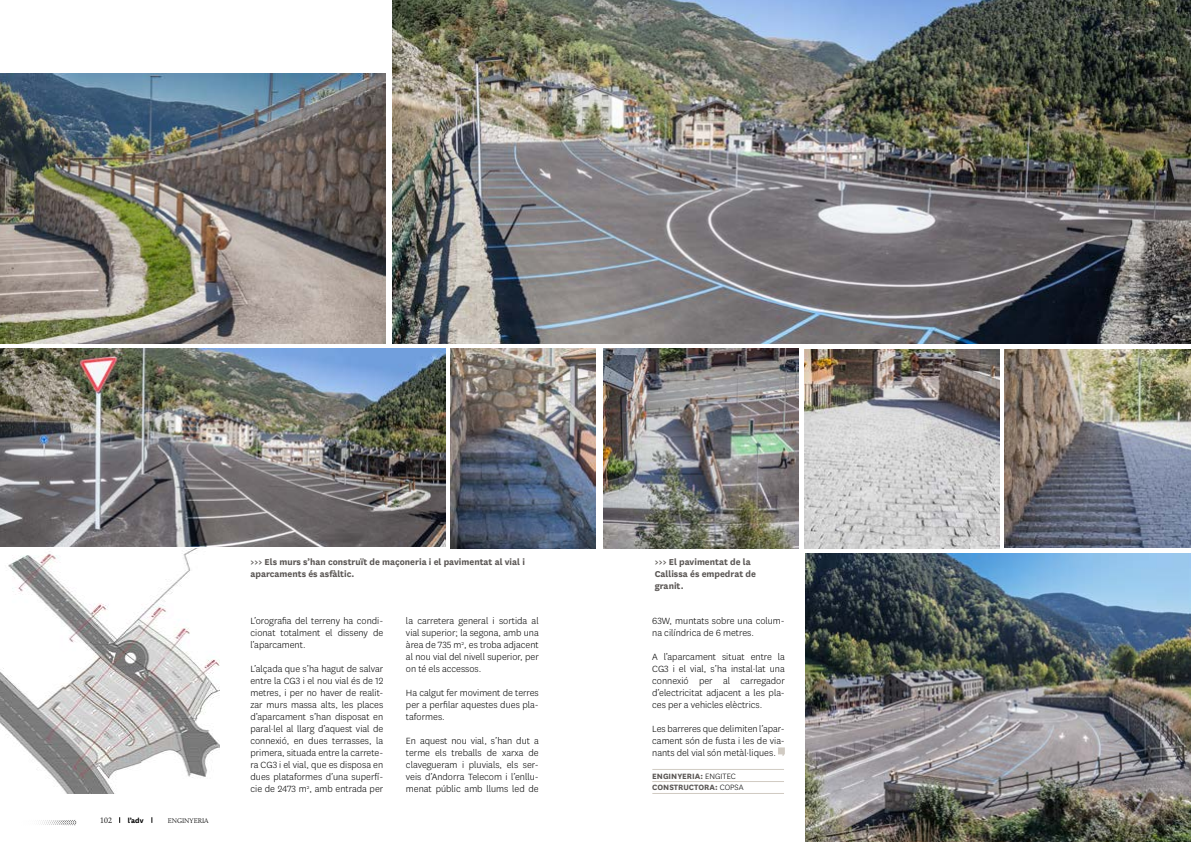
<style>
.page{position:relative;width:1191px;height:842px;background:#fff}
.page>*{position:absolute;margin:0;border:0;box-sizing:border-box;transform-origin:0 0}
.t1{font:300 10.5px/12px "National";color:#000;text-align:justify}
.t2{font:700 10px/12px "National";color:#5a5654}
.t3{font:700 9px/11.5px "National";color:#5a5654}
.t4{font:700 8px "National";color:#000}
.t5{font:300 8px "Calluna";color:#000}
.t6{font:300 7px "Calluna";color:#000}
.s1{font-weight:300;color:#000}
</style>
<div class="page">
<svg style="left:778px;top:747px;width:7px;height:9px"></svg>
<img style="left:604px;top:349px;width:195px;height:199px">
<img style="left:0;top:548px;width:220px;height:246px">
<svg style="left:39px;top:820px;width:38px;height:6px"></svg>
<hr style="left:652px;top:769px;width:132px;height:1px;background:#d1cbc3">
<hr style="left:652px;top:793px;width:132px;height:1px;background:#d1cbc3">
<hr style="left:652px;top:781px;width:132px;height:1px;background:#d1cbc3">
<img style="left:392px;top:0;width:799px;height:343px">
<img style="left:0;top:349px;width:445px;height:198px">
<img style="left:451px;top:349px;width:144px;height:199px">
<img style="left:1004px;top:350px;width:187px;height:197px">
<img style="left:804px;top:350px;width:195px;height:198px">
<img style="left:0;top:74px;width:386px;height:269px">
<img style="left:805px;top:553px;width:386px;height:289px">
<p class="t5" style="left:100px;top:815px;width:13px">102</p>
<p class="t4" style="left:128px;top:815px;width:17px">l’adv</p>
<p class="t6" style="left:168px;top:816px;width:42px">ENGINYERIA</p>
<p class="t2" style="left:250px;top:555px;width:276px">&gt;&gt;&gt; Els murs s’han construït de maçoneria i el pavimentat al vial i aparcaments és asfàltic.</p>
<p class="t2" style="left:654px;top:555px;width:103px">&gt;&gt;&gt; El pavimentat de la<br>Callissa és empedrat de granit.</p>
<p class="t1" style="left:250px;top:614px;width:134px">L’orografia del terreny ha condi&shy;cionat totalment el disseny de l’aparcament.</p>
<p class="t1" style="left:250px;top:662px;width:134px">L’alçada que s’ha hagut de salvar entre la CG3 i el nou vial és de 12 metres, i per no haver de realit&shy;zar murs massa alts, les places d’aparcament s’han disposat en paral·lel al llarg d’aquest vial de connexió, en dues terrasses, la primera, situada entre la carrete&shy;ra CG3 i el vial, que es disposa en dues plataformes d’una superfí&shy;cie de 2473 m<sup>2</sup>, amb entrada per</p>
<p class="t1" style="left:406px;top:614px;width:134px">la carretera general i sortida al vial superior; la segona, amb una àrea de 735 m<sup>2</sup>, es troba adjacent al nou vial del nivell superior, per on té els accessos.</p>
<p class="t1" style="left:406px;top:686px;width:134px">Ha calgut fer moviment de terres per a perfilar aquestes dues pla&shy;taformes.</p>
<p class="t1" style="left:406px;top:734px;width:134px">En aquest nou vial, s’han dut a terme els treballs de xarxa de clavegueram i pluvials, els ser&shy;veis d’Andorra Telecom i l’enllu&shy;menat públic amb llums led de</p>
<p class="t1" style="left:652px;top:614px;width:134px">63W, muntats sobre una colum&shy;na cilíndrica de 6 metres.</p>
<p class="t1" style="left:652px;top:650px;width:134px">A l’aparcament situat entre la CG3 i el vial, s’ha instal·lat una connexió per al carregador d’electricitat adjacent a les pla&shy;ces per a vehicles elèctrics.</p>
<p class="t1" style="left:652px;top:722px;width:134px">Les barreres que delimiten l’apar&shy;cament són de fusta i les de via&shy;nants del vial són metàl·liques.</p>
<p class="t3" style="left:652px;top:770px;width:93px">ENGINYERIA: <span class="s1">ENGITEC<br></span>CONSTRUCTORA: <span class="s1">COPSA</span></p>
</div>
